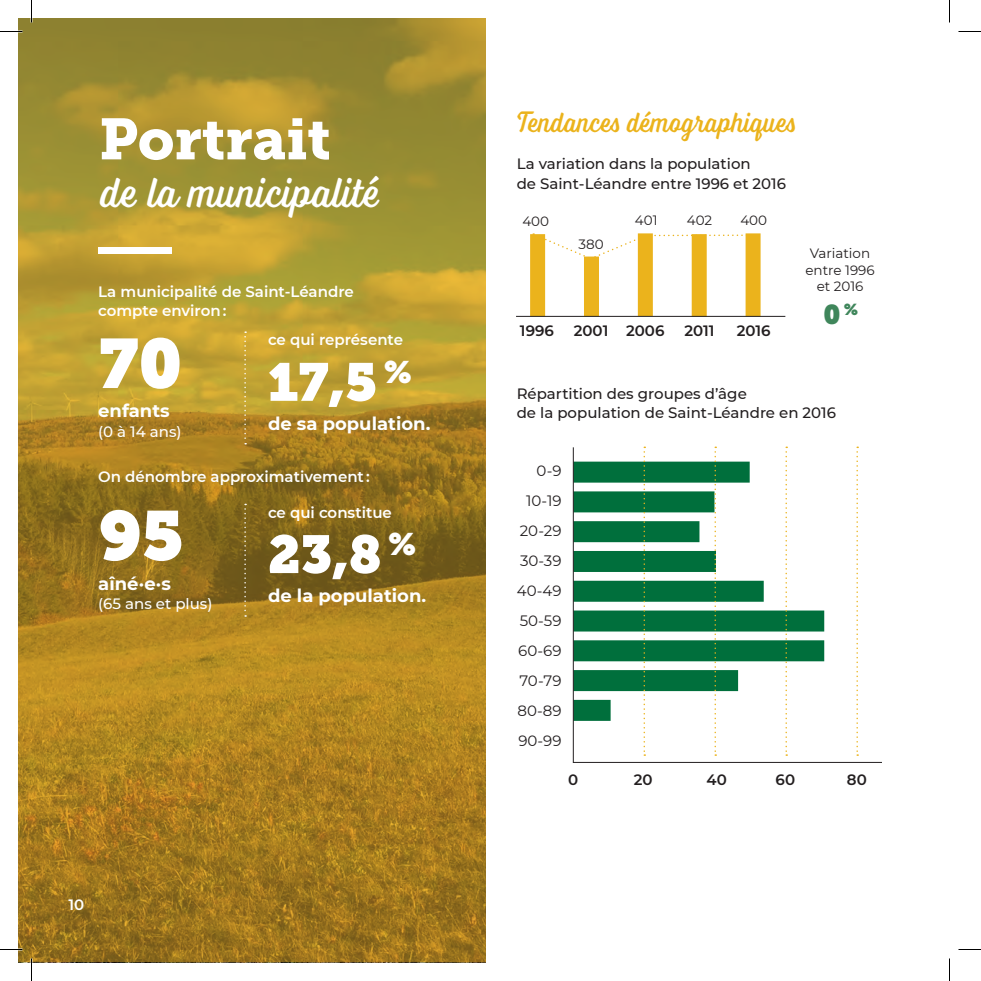
<style>
.page{position:relative;width:981px;height:981px;background:#fff}
.page>*{position:absolute;margin:0;border:0;box-sizing:border-box;transform-origin:0 0}
.Titre_slab_2{font:69px "Museo Slab";color:#fff}
.Titre_slab_2-2{font:57.6px "Museo Slab 900";color:#fff}
.Titre_slab_2-3{font:52.8px "Museo Slab";color:#fff}
.Titre_script_1{font:300 45px "Voltage";color:#fff}
.Texte_courant{font:300 30px "Voltage";color:#ebb31c}
.Titre_slab_2-4{font:27px "Museo Slab";color:#3f865b}
.Texte_courant-2{font:700 18px "Montserrat";color:#fff}
.Texte_courant-3{font:500 15px/19.5px "Montserrat";color:#231f20}
.Texte_courant-4{font:600 15px/19.5px "Montserrat";color:#fff}
.Texte_courant-5{font:15px "Montserrat";color:#231f20}
.Texte_courant-6{font:600 15px "Montserrat";color:#231f20}
.Texte_courant-7{font:500 15px "Montserrat";color:#fff}
.Texte_courant-8{font:13.5px/16.5px "Montserrat";color:#231f20;text-align:center}
</style>
<div class="page">
<svg style="left:18px;top:19px;width:467px;height:943px;background:#a78627"></svg>
<div style="left:573px;top:462px;width:177px;height:21px;background:#006f3c"></div>
<div style="left:573px;top:491px;width:142px;height:21px;background:#006f3c"></div>
<div style="left:573px;top:521px;width:126px;height:21px;background:#006f3c"></div>
<div style="left:573px;top:551px;width:143px;height:21px;background:#006f3c"></div>
<div style="left:573px;top:581px;width:191px;height:21px;background:#006f3c"></div>
<div style="left:573px;top:611px;width:251px;height:21px;background:#006f3c"></div>
<div style="left:573px;top:640px;width:251px;height:21px;background:#006f3c"></div>
<div style="left:573px;top:670px;width:165px;height:21px;background:#006f3c"></div>
<div style="left:573px;top:700px;width:38px;height:21px;background:#006f3c"></div>
<hr style="left:573px;top:447px;width:1px;height:316px;background:#231f20">
<svg style="left:644px;top:447px;width:1px;height:309px"></svg>
<svg style="left:715px;top:447px;width:1px;height:309px"></svg>
<svg style="left:785px;top:447px;width:2px;height:309px"></svg>
<svg style="left:856px;top:447px;width:2px;height:309px"></svg>
<hr style="left:573px;top:762px;width:309px;height:1px;background:#231f20">
<div style="left:530px;top:234px;width:15px;height:82px;background:#ebb31c"></div>
<div style="left:584px;top:257px;width:15px;height:59px;background:#ebb31c"></div>
<div style="left:638px;top:233px;width:15px;height:83px;background:#ebb31c"></div>
<div style="left:692px;top:234px;width:15px;height:83px;background:#ebb31c"></div>
<div style="left:746px;top:233px;width:15px;height:83px;background:#ebb31c"></div>
<svg style="left:533px;top:233px;width:225px;height:27px"></svg>
<div style="left:99px;top:247px;width:73px;height:6px;background:#fff"></div>
<svg style="left:244px;top:331px;width:2px;height:113px"></svg>
<svg style="left:244px;top:504px;width:2px;height:113px"></svg>
<hr style="left:516px;top:316px;width:269px;height:1px;background:#231f20">
<svg style="left:0;top:31px;width:22px;height:1px"></svg>
<svg style="left:958px;top:31px;width:23px;height:1px"></svg>
<svg style="left:0;top:949px;width:22px;height:1px"></svg>
<svg style="left:958px;top:949px;width:23px;height:1px"></svg>
<svg style="left:31px;top:0;width:1px;height:22px"></svg>
<svg style="left:31px;top:958px;width:1px;height:23px"></svg>
<svg style="left:949px;top:0;width:1px;height:22px"></svg>
<svg style="left:949px;top:958px;width:1px;height:23px"></svg>
<p class="Titre_slab_2-2" style="left:99px;top:106px;width:233px">Portrait</p>
<p class="Titre_script_1" style="left:101px;top:166px;width:282px">de la municipalité</p>
<p class="Texte_courant-4" style="left:98px;top:281px;width:257px">La municipalité de Saint-Léandre compte environ :</p>
<p class="Titre_slab_2" style="left:99px;top:323px;width:85px">70</p>
<p class="Texte_courant-2" style="left:98px;top:398px;width:73px">enfants</p>
<p class="Texte_courant-7" style="left:98px;top:421px;width:85px">(0 à 14 ans)</p>
<p class="Texte_courant-4" style="left:268px;top:330px;width:137px">ce qui représente</p>
<p class="Titre_slab_2-3" style="left:268px;top:351px;width:145px">17,5 <sup>%</sup></p>
<p class="Texte_courant-2" style="left:268px;top:411px;width:164px">de sa population.</p>
<p class="Texte_courant-4" style="left:98px;top:466px;width:273px">On dénombre approximativement :</p>
<p class="Titre_slab_2" style="left:99px;top:495px;width:86px">95</p>
<p class="Texte_courant-2" style="left:98px;top:570px;width:74px">aîné·e·s</p>
<p class="Texte_courant-7" style="left:98px;top:593px;width:116px">(65 ans et plus)</p>
<p class="Texte_courant-4" style="left:268px;top:502px;width:125px">ce qui constitue</p>
<p class="Titre_slab_2-3" style="left:268px;top:523px;width:150px">23,8 <sup>%</sup></p>
<p class="Texte_courant-2" style="left:268px;top:583px;width:160px">de la population.</p>
<p class="Texte_courant-4" style="left:68px;top:894px;width:17px">10</p>
<p class="Texte_courant" style="left:518px;top:104px;width:281px">Tendances démographiques</p>
<p class="Texte_courant-3" style="left:517px;top:154px;width:271px">La variation dans la population<br>de Saint-Léandre entre 1996 et 2016</p>
<p class="Texte_courant-8" style="left:522px;top:212px;width:28px">400</p>
<p class="Texte_courant-8" style="left:579px;top:235px;width:27px">380</p>
<p class="Texte_courant-8" style="left:635px;top:212px;width:24px">401</p>
<p class="Texte_courant-8" style="left:687px;top:212px;width:27px">402</p>
<p class="Texte_courant-8" style="left:740px;top:212px;width:28px">400</p>
<p class="Texte_courant-6" style="left:520px;top:320px;width:35px">1996</p>
<p class="Texte_courant-6" style="left:574px;top:320px;width:36px">2001</p>
<p class="Texte_courant-6" style="left:626px;top:320px;width:40px">2006</p>
<p class="Texte_courant-6" style="left:685px;top:320px;width:32px">2011</p>
<p class="Texte_courant-6" style="left:737px;top:320px;width:35px">2016</p>
<p class="Texte_courant-8" style="left:805px;top:245px;width:71px">Variation entre 1996 et 2016</p>
<p class="Titre_slab_2-4" style="left:823px;top:298px;width:36px">0 <sup>%</sup></p>
<p class="Texte_courant-3" style="left:517px;top:383px;width:321px">Répartition des groupes d’âge<br>de la population de Saint-Léandre en 2016</p>
<p class="Texte_courant-5" style="left:537px;top:460px;width:26px">0-9</p>
<p class="Texte_courant-5" style="left:526px;top:490px;width:37px">10-19</p>
<p class="Texte_courant-5" style="left:520px;top:520px;width:43px">20-29</p>
<p class="Texte_courant-5" style="left:520px;top:550px;width:43px">30-39</p>
<p class="Texte_courant-5" style="left:517px;top:580px;width:46px">40-49</p>
<p class="Texte_courant-5" style="left:520px;top:610px;width:43px">50-59</p>
<p class="Texte_courant-5" style="left:518px;top:640px;width:45px">60-69</p>
<p class="Texte_courant-5" style="left:519px;top:670px;width:44px">70-79</p>
<p class="Texte_courant-5" style="left:518px;top:700px;width:46px">80-89</p>
<p class="Texte_courant-5" style="left:518px;top:730px;width:45px">90-99</p>
<p class="Texte_courant-6" style="left:568px;top:769px;width:12px">0</p>
<p class="Texte_courant-6" style="left:634px;top:769px;width:20px">20</p>
<p class="Texte_courant-6" style="left:707px;top:769px;width:22px">40</p>
<p class="Texte_courant-6" style="left:776px;top:769px;width:21px">60</p>
<p class="Texte_courant-6" style="left:847px;top:769px;width:21px">80</p>
</div>
